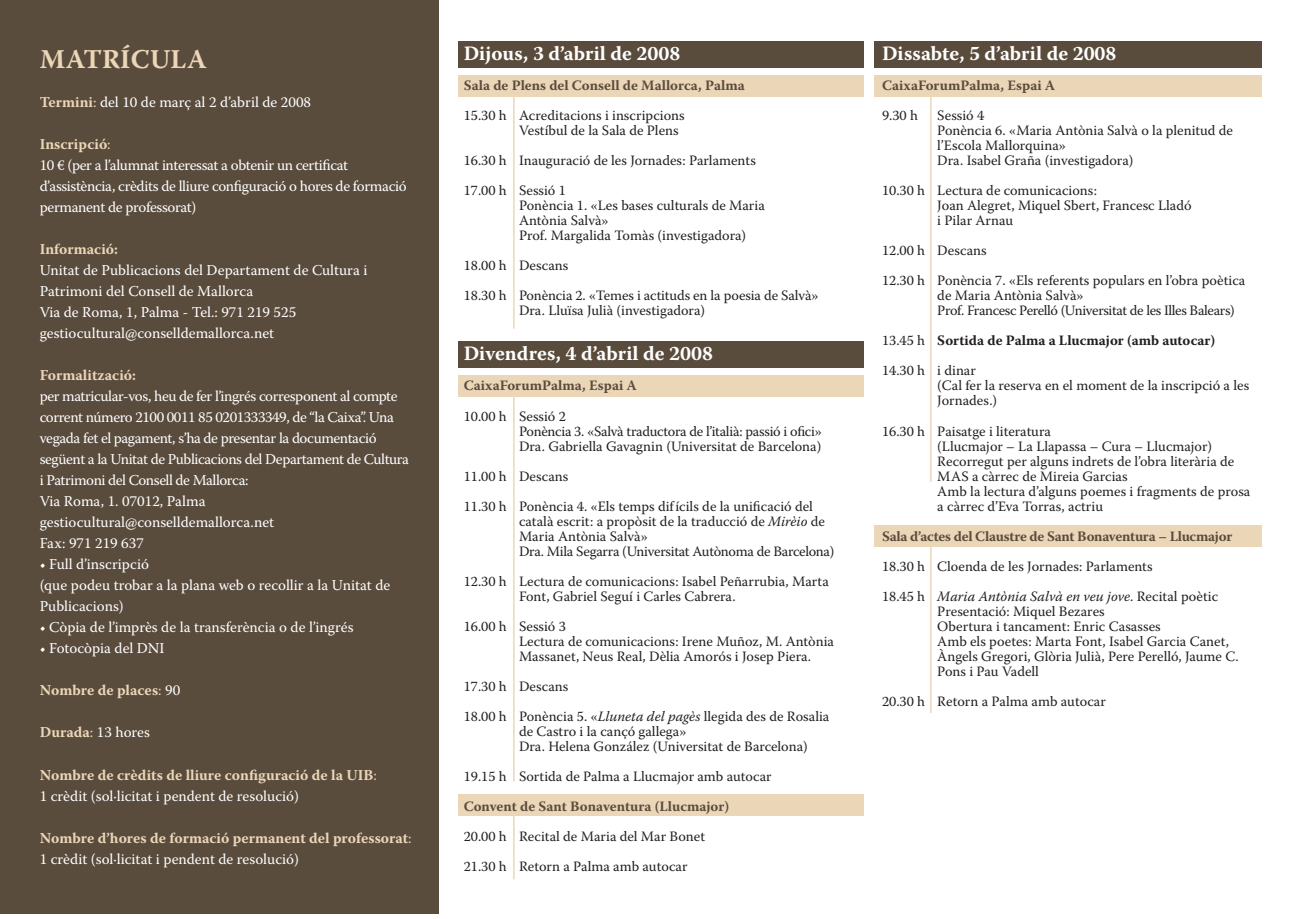
<style>
.page{position:relative;width:1289px;height:919px;background:#fff}
.page>*{position:absolute;margin:0;border:0;box-sizing:border-box;transform-origin:0 0}
.t1{font:700 27px "Warnock Pro";letter-spacing:.005em;color:#ecd6b8}
.t2{font:700 20.25px "Warnock Pro";color:#fff}
.t3{font:15px/21px "Warnock Pro";letter-spacing:-.015em;color:#fff}
.t4{font:700 15px/21px "Warnock Pro";color:#ecd6b8}
.t5{font:14.25px/15px "Warnock Pro";color:#231f20}
.t6{font:700 14.25px "Warnock Pro";color:#5a4c3d}
.t7{font:14.25px/15px "Warnock Pro";letter-spacing:-.025em;color:#231f20}
.t8{font:700 14.25px/30px "Warnock Pro";color:#231f20}
.t9{font:700 14.25px "Warnock Pro";letter-spacing:-.02em;color:#5a4c3d}
.s1{font-weight:700;color:#ecd6b8}
.s2{color:#ecd6b8}
.s3{font-weight:400}
.s4{font-weight:400;color:#fff}
.s5{font-style:italic}
</style>
<div class="page">
<div style="left:874px;top:525px;width:388px;height:22px;background:#ecd6b8"></div>
<div style="left:458px;top:794px;width:405px;height:21px;background:#ecd6b8"></div>
<div style="left:458px;top:340px;width:405px;height:27px;background:#5a4c3d"></div>
<div style="left:458px;top:375px;width:405px;height:21px;background:#ecd6b8"></div>
<div style="left:874px;top:41px;width:388px;height:27px;background:#5a4c3d"></div>
<div style="left:874px;top:75px;width:388px;height:22px;background:#ecd6b8"></div>
<div style="left:0;top:0;width:438px;height:913px;background:#5a4c3d"></div>
<div style="left:458px;top:41px;width:405px;height:27px;background:#5a4c3d"></div>
<div style="left:458px;top:75px;width:405px;height:22px;background:#ecd6b8"></div>
<hr style="left:513px;top:95px;width:1px;height:233px;background:#ecd6b8">
<hr style="left:513px;top:393px;width:1px;height:388px;background:#ecd6b8">
<hr style="left:513px;top:814px;width:1px;height:65px;background:#ecd6b8">
<hr style="left:930px;top:95px;width:1px;height:387px;background:#ecd6b8">
<hr style="left:930px;top:544px;width:1px;height:168px;background:#ecd6b8">
<h1 class="t1" style="left:40px;top:43px;width:169px">MATRÍCULA</h1>
<p class="t3" style="left:40px;top:91px;width:273px"><span class="s1">Termini</span><span class="s2">:</span> del 10 de març al 2 d’abril de 2008</p>
<p class="t3" style="left:40px;top:133px;width:368px"><span class="s1">Inscripció</span><span class="s2">:<br></span>10 € (per a l’alumnat interessat a obtenir un certificat d’assistència, crèdits de lliure configuració o hores de formació permanent de professorat)</p>
<p class="t4" style="left:40px;top:238px;width:80px">Informació:</p>
<p class="t3" style="left:40px;top:259px;width:329px">Unitat de Publicacions del Departament de Cultura i Patrimoni del Consell de Mallorca<br>Via de Roma, 1, Palma - Tel.: 971 219 525 gestiocultural@conselldemallorca.net</p>
<p class="t4" style="left:40px;top:364px;width:98px">Formalització:</p>
<p class="t3" style="left:40px;top:385px;width:371px">per matricular-vos, heu de fer l’ingrés corresponent al compte corrent número 2100 0011 85 0201333349, de “la Caixa”. Una vegada fet el pagament, s’ha de presentar la documentació següent a la Unitat de Publicacions del Departament de Cultura i Patrimoni del Consell de Mallorca:<br>Via Roma, 1. 07012, Palma gestiocultural@conselldemallorca.net<br>Fax: 971 219 637</p>
<p class="t3" style="left:40px;top:553px;width:352px">• Full d’inscripció<br>(que podeu trobar a la plana web o recollir a la Unitat de<br>Publicacions)</p>
<p class="t3" style="left:40px;top:616px;width:315px">• Còpia de l’imprès de la transferència o de l’ingrés</p>
<p class="t3" style="left:40px;top:637px;width:126px">• Fotocòpia del DNI</p>
<p class="t4" style="left:40px;top:679px;width:142px">Nombre de places<span class="s3">:</span> <span class="s4">90</span></p>
<p class="t3" style="left:40px;top:721px;width:112px"><span class="s1">Durada</span><span class="s2">:</span> 13 hores</p>
<p class="t4" style="left:40px;top:763px;width:338px">Nombre de crèdits de lliure configuració de la UIB<span class="s3">:<br></span><span class="s4">1 crèdit (sol·licitat i pendent de resolució)</span></p>
<p class="t4" style="left:40px;top:826px;width:373px">Nombre d’hores de formació permanent del professorat<span class="s3">:<br></span><span class="s4">1 crèdit (sol·licitat i pendent de resolució)</span></p>
<h2 class="t2" style="left:463px;top:41px;width:218px">Dijous, 3 d’abril de 2008</h2>
<p class="t6" style="left:463px;top:77px;width:283px">Sala de Plens del Consell de Mallorca, Palma</p>
<p class="t5" style="left:519px;top:108px;width:167px;text-indent:-55px">15.30 h Acreditacions i inscripcions<br>Vestíbul de la Sala de Plens</p>
<p class="t5" style="left:463px;top:145px;width:294px;line-height:30px">16.30 h Inauguració de les Jornades: Parlaments<br>17.00 h Sessió 1</p>
<p class="t5" style="left:519px;top:198px;width:247px">Ponència 1. «Les bases culturals de Maria<br>Antònia Salvà»<br>Prof. Margalida Tomàs (investigadora)</p>
<p class="t5" style="left:463px;top:250px;width:356px;line-height:30px">18.00 h Descans<br>18.30 h Ponència 2. «Temes i actituds en la poesia de Salvà»</p>
<p class="t5" style="left:519px;top:303px;width:188px">Dra. Lluïsa Julià (investigadora)</p>
<h2 class="t2" style="left:463px;top:341px;width:251px">Divendres, 4 d’abril de 2008</h2>
<p class="t6" style="left:463px;top:377px;width:175px">CaixaForumPalma, Espai A</p>
<p class="t5" style="left:519px;top:408px;width:304px;text-indent:-55px">10.00 h Sessió 2<br>Ponència 3. «Salvà traductora de l’italià: passió i ofici»<br>Dra. Gabriella Gavagnin (Universitat de Barcelona)</p>
<p class="t5" style="left:463px;top:460px;width:350px;line-height:30px">11.00 h Descans<br>11.30 h Ponència 4. «Els temps difícils de la unificació del</p>
<p class="t5" style="left:519px;top:513px;width:317px">català escrit: a propòsit de la traducció de <span class="s5">Mirèio</span> de<br>Maria Antònia Salvà»<br>Dra. Mila Segarra (Universitat Autònoma de Barcelona)</p>
<p class="t5" style="left:519px;top:573px;width:311px;text-indent:-55px">12.30 h Lectura de comunicacions: Isabel Peñarrubia, Marta<br>Font, Gabriel Seguí i Carles Cabrera.</p>
<p class="t5" style="left:519px;top:618px;width:316px;text-indent:-55px">16.00 h Sessió 3<br>Lectura de comunicacions: Irene Muñoz, M. Antònia<br>Massanet, Neus Real, Dèlia Amorós i Josep Piera.</p>
<p class="t5" style="left:463px;top:670px;width:367px;line-height:30px">17.30 h Descans<br>18.00 h Ponència 5. «<span class="s5">Lluneta del pagès</span> llegida des de Rosalia</p>
<p class="t5" style="left:519px;top:723px;width:290px">de Castro i la cançó gallega»<br>Dra. Helena González (Universitat de Barcelona)</p>
<p class="t5" style="left:463px;top:768px;width:309px">19.15 h Sortida de Palma a Llucmajor amb autocar</p>
<p class="t6" style="left:463px;top:797px;width:267px">Convent de Sant Bonaventura (Llucmajor)</p>
<p class="t5" style="left:463px;top:820px;width:243px;line-height:30px">20.00 h Recital de Maria del Mar Bonet<br>21.30 h Retorn a Palma amb autocar</p>
<h2 class="t2" style="left:882px;top:41px;width:236px">Dissabte, 5 d’abril de 2008</h2>
<p class="t6" style="left:882px;top:77px;width:175px">CaixaForumPalma, Espai A</p>
<p class="t5" style="left:882px;top:108px;width:37px">9.30 h</p>
<p class="t5" style="left:937px;top:108px;width:297px">Sessió 4<br>Ponència 6. «Maria Antònia Salvà o la plenitud de l’Escola Mallorquina»<br>Dra. Isabel Graña (investigadora)</p>
<p class="t5" style="left:937px;top:183px;width:256px;text-indent:-55px">10.30 h Lectura de comunicacions:<br>Joan Alegret, Miquel Sbert, Francesc Lladó i Pilar Arnau</p>
<p class="t5" style="left:882px;top:235px;width:365px;line-height:30px">12.00 h Descans<br>12.30 h Ponència 7. «Els referents populars en l’obra poètica</p>
<p class="t7" style="left:937px;top:288px;width:299px">de Maria Antònia Salvà»<br>Prof. Francesc Perelló (Universitat de les Illes Balears)</p>
<p class="t8" style="left:882px;top:325px;width:334px"><span class="s3">13.45 h</span> Sortida de Palma a Llucmajor (amb autocar)<br><span class="s3">14.30 h i dinar</span></p>
<p class="t5" style="left:937px;top:378px;width:313px">(Cal fer la reserva en el moment de la inscripció a les<br>Jornades.)</p>
<p class="t5" style="left:937px;top:423px;width:314px;text-indent:-55px">16.30 h Paisatge i literatura<br>(Llucmajor – La Llapassa – Cura – Llucmajor)<br>Recorregut per alguns indrets de l’obra literària de MAS a càrrec de Mireia Garcias<br>Amb la lectura d’alguns poemes i fragments de prosa a càrrec d’Eva Torras, actriu</p>
<p class="t9" style="left:882px;top:527px;width:352px">Sala d’actes del Claustre de Sant Bonaventura – Llucmajor</p>
<p class="t5" style="left:882px;top:550px;width:337px;line-height:30px">18.30 h Cloenda de les Jornades: Parlaments<br>18.45 h <span class="s5">Maria Antònia Salvà en veu jove</span>. Recital poètic</p>
<p class="t5" style="left:937px;top:603px;width:303px">Presentació: Miquel Bezares<br>Obertura i tancament: Enric Casasses<br>Amb els poetes: Marta Font, Isabel Garcia Canet, Àngels Gregori, Glòria Julià, Pere Perelló, Jaume C.<br>Pons i Pau Vadell</p>
<p class="t5" style="left:882px;top:693px;width:225px">20.30 h Retorn a Palma amb autocar</p>
</div>
